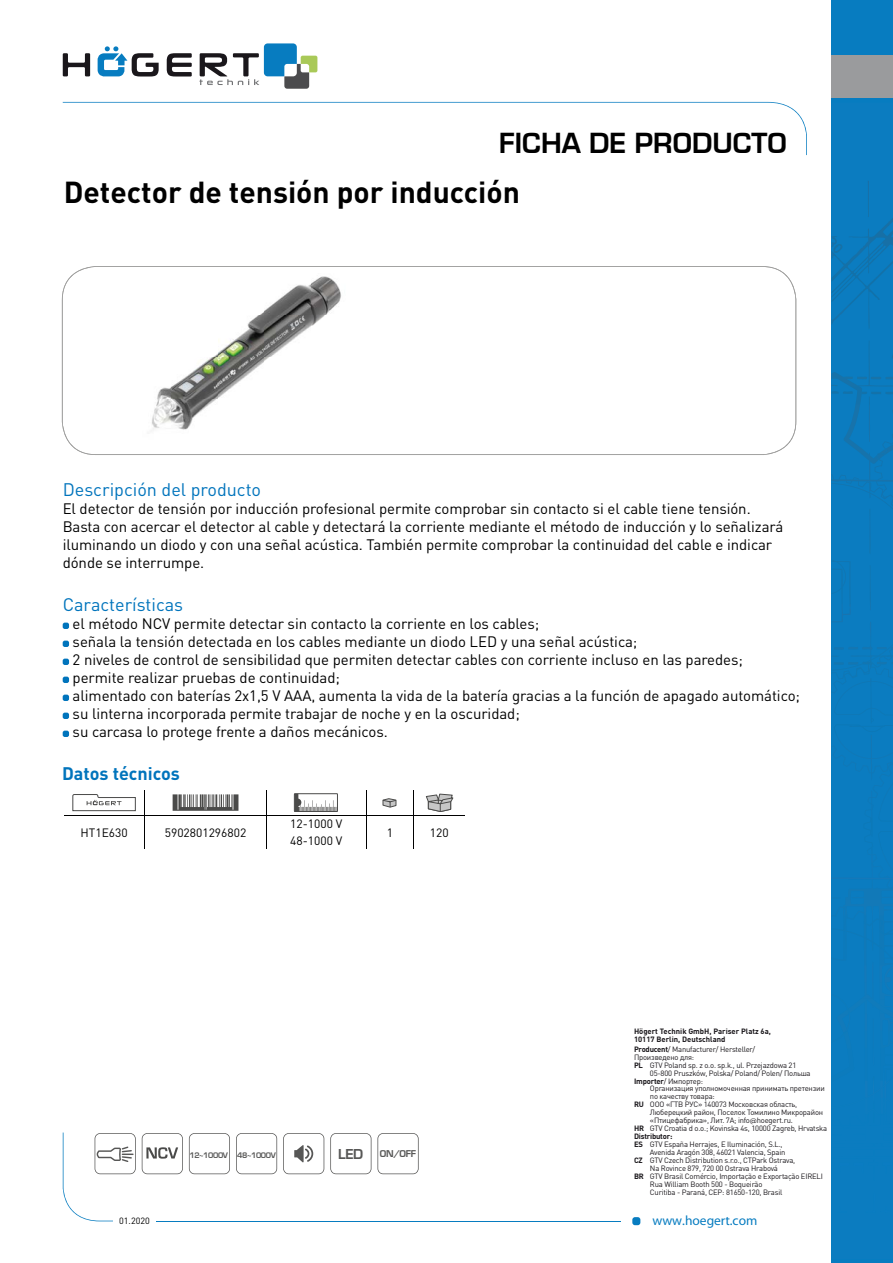
<style>
.page{position:relative;width:893px;height:1263px;background:#fff}
.page>*{position:absolute;margin:0;border:0;box-sizing:border-box;transform-origin:0 0}
.t1{font:700 30px "DIN Pro";color:#000}
.t2{font:700 27px "Euromode";color:#000}
.t3{font:18px "DIN Pro";color:#0074bc}
.t4{font:700 18px "DIN Pro";color:#0074bc}
.t5{font:15px/18px "DIN Pro";letter-spacing:-.005em;color:#000}
.t6{font:13.5px "Myriad Pro";color:#077cc0}
.t7{font:12px/16.5px "DIN Pro";color:#000}
.t8{font:700 9.15px "Euromode";color:#575756}
.t9{font:9px "DIN Pro";color:#000}
.t10{font:7.65px "DIN Pro";letter-spacing:-.025em;color:#1a171b}
.t11{font:700 7.65px/7.9px "DIN Pro";color:#1a171b}
.t12{font:700 7.65px "DIN Pro";letter-spacing:-.025em;color:#1a171b}
.t13{font:700 7.5px "Euromode";letter-spacing:-.05em;color:#575756}
.s1{font-size:13.35px}
.s2{font-weight:700}
.s3{font-family:"Merel"}
</style>
<div class="page">
<svg style="left:63px;top:53px;width:27px;height:23px"></svg>
<svg style="left:167px;top:53px;width:25px;height:24px"></svg>
<svg style="left:97px;top:46px;width:62px;height:31px"></svg>
<svg style="left:200px;top:43px;width:117px;height:46px"></svg>
<div style="left:632px;top:1217px;width:8px;height:8px;background:#077cc0;border-radius:3px"></div>
<svg style="left:63px;top:102px;width:744px;height:53px"></svg>
<hr style="left:156px;top:1220px;width:464px;height:1px;background:#077cc0">
<div style="left:831px;top:0;width:62px;height:1263px;background:#077cc0"></div>
<img style="left:831px;top:236px;width:37px;height:28px">
<img style="left:831px;top:273px;width:51px;height:55px">
<img style="left:869px;top:222px;width:24px;height:36px">
<img style="left:868px;top:181px;width:1px;height:36px">
<svg style="left:833px;top:244px;width:9px;height:9px"></svg>
<img style="left:849px;top:222px;width:40px;height:26px">
<svg style="left:831px;top:341px;width:62px;height:565px"></svg>
<img style="left:838px;top:906px;width:55px;height:191px">
<img style="left:831px;top:877px;width:62px;height:2px">
<img style="left:848px;top:647px;width:45px;height:3px">
<div style="left:831px;top:56px;width:62px;height:42px;background:#9a9b9d"></div>
<svg style="left:62px;top:266px;width:734px;height:189px"></svg>
<svg style="left:63px;top:623px;width:6px;height:6px"></svg>
<svg style="left:63px;top:641px;width:6px;height:6px"></svg>
<svg style="left:63px;top:659px;width:6px;height:6px"></svg>
<svg style="left:63px;top:677px;width:6px;height:6px"></svg>
<svg style="left:63px;top:695px;width:6px;height:6px"></svg>
<svg style="left:63px;top:713px;width:6px;height:6px"></svg>
<svg style="left:63px;top:731px;width:6px;height:6px"></svg>
<img style="left:125px;top:273px;width:232px;height:168px">
<svg style="left:236px;top:1133px;width:41px;height:41px"></svg>
<svg style="left:377px;top:1133px;width:42px;height:41px"></svg>
<svg style="left:142px;top:1133px;width:41px;height:41px"></svg>
<svg style="left:330px;top:1133px;width:41px;height:41px"></svg>
<svg style="left:189px;top:1133px;width:41px;height:41px"></svg>
<svg style="left:283px;top:1133px;width:41px;height:41px"></svg>
<svg style="left:63px;top:1132px;width:73px;height:89px"></svg>
<svg style="left:144px;top:790px;width:1px;height:25px"></svg>
<svg style="left:366px;top:790px;width:1px;height:25px"></svg>
<svg style="left:266px;top:790px;width:1px;height:25px"></svg>
<hr style="left:266px;top:816px;width:1px;height:32px;background:#000">
<hr style="left:366px;top:815px;width:48px;height:1px;background:#000">
<hr style="left:414px;top:815px;width:51px;height:1px;background:#000">
<hr style="left:414px;top:816px;width:1px;height:32px;background:#000">
<hr style="left:267px;top:815px;width:99px;height:1px;background:#000">
<hr style="left:64px;top:815px;width:80px;height:1px;background:#000">
<hr style="left:144px;top:815px;width:123px;height:1px;background:#000">
<hr style="left:144px;top:816px;width:1px;height:32px;background:#000">
<hr style="left:366px;top:816px;width:1px;height:32px;background:#000">
<svg style="left:72px;top:794px;width:64px;height:17px"></svg>
<svg style="left:173px;top:794px;width:65px;height:17px"></svg>
<svg style="left:294px;top:793px;width:44px;height:19px"></svg>
<svg style="left:382px;top:798px;width:15px;height:10px"></svg>
<svg style="left:425px;top:793px;width:29px;height:19px"></svg>
<h2 class="t2" style="left:499px;top:126px;width:289px">FICHA DE PRODUCTO</h2>
<h1 class="t1" style="left:64px;top:172px;width:458px">Detector de tensión por inducción</h1>
<p class="t3" style="left:63px;top:477px;width:200px">Descripción del producto</p>
<p class="t5" style="left:63px;top:499px;width:722px">El detector de tensión por inducción profesional permite comprobar sin contacto si el cable tiene tensión.<br>Basta con acercar el detector al cable y detectará la corriente mediante el método de inducción y lo señalizará iluminando un diodo y con una señal acústica. También permite comprobar la continuidad del cable e indicar dónde se interrumpe.</p>
<p class="t3" style="left:63px;top:592px;width:122px">Características</p>
<p class="t5" style="left:73px;top:614px;width:729px">el método NCV permite detectar sin contacto la corriente en los cables;<br>señala la tensión detectada en los cables mediante un diodo LED y una señal acústica;<br>2 niveles de control de sensibilidad que permiten detectar cables con corriente incluso en las paredes;<br>permite realizar pruebas de continuidad;<br>alimentado con baterías 2x1,5 V AAA, aumenta la vida de la batería gracias a la función de apagado automático; su linterna incorporada permite trabajar de noche y en la oscuridad;<br>su carcasa lo protege frente a daños mecánicos.</p>
<p class="t4" style="left:62px;top:761px;width:119px">Datos técnicos</p>
<p class="t7" style="left:80px;top:823px;width:49px">HT1E630</p>
<p class="t7" style="left:165px;top:823px;width:83px">5902801296802</p>
<p class="t7" style="left:290px;top:815px;width:54px">12-1000 V<br>48-1000 V</p>
<p class="t7" style="left:387px;top:823px;width:8px">1</p>
<p class="t7" style="left:430px;top:823px;width:20px">120</p>
<p class="t9" style="left:119px;top:1214px;width:32px">01.2020</p>
<p class="t13" style="left:189px;top:1151px;width:88px">12~1000V 48~1000V</p>
<p class="t8" style="left:338px;top:1148px;width:79px"><span class="s1">LED</span> ON/OFF</p>
<p class="t11" style="left:634px;top:1027px;width:138px">Högert Technik GmbH, Pariser Platz 6a,<br>10117 Berlin, Deutschland</p>
<p class="t10" style="left:634px;top:1044px;width:123px"><span class="s2">Producent</span>/ Manufacturer/ Hersteller/</p>
<p class="t10" style="left:634px;top:1052px;width:62px">Произведено для:</p>
<p class="t10" style="left:634px;top:1059px;width:164px"><span class="s2">PL</span> GTV Poland sp. z o.o. sp.k., ul. Przejazdowa 21</p>
<p class="t10" style="left:650px;top:1067px;width:162px">05-800 Pruszków, Polska/ Poland/ Polen/ Польша</p>
<p class="t10" style="left:634px;top:1075px;width:71px"><span class="s2">Importer</span>/ Импортер:</p>
<p class="t10" style="left:650px;top:1083px;width:176px">Организация уполномоченная принимать претензии</p>
<p class="t10" style="left:650px;top:1091px;width:66px">по качеству товара:</p>
<p class="t10" style="left:634px;top:1099px;width:165px"><span class="s2">RU</span> ООО «ГТВ РУС» 140073 Московская область,</p>
<p class="t10" style="left:650px;top:1107px;width:175px">Люберецкий район, Поселок Томилино Микрорайон</p>
<p class="t10" style="left:650px;top:1115px;width:144px">«Птицефабрика», Лит. 7А; info<span class="s3">@</span>hoegert.ru.</p>
<p class="t10" style="left:634px;top:1123px;width:195px"><span class="s2">HR</span> GTV Croatia d o.o.; Kovinska 4s, 10000 Zagreb, Hrvatska</p>
<p class="t12" style="left:634px;top:1131px;width:40px">Distributor:</p>
<p class="t10" style="left:634px;top:1139px;width:150px"><span class="s2">ES</span> GTV España Herrajes, E Iluminación, S.L.,</p>
<p class="t10" style="left:650px;top:1147px;width:137px">Avenida Aragón 308, 46021 Valencia, Spain</p>
<p class="t10" style="left:634px;top:1155px;width:163px"><span class="s2">CZ</span> GTV Czech Distribution s.r.o., CTPark Ostrava,</p>
<p class="t10" style="left:650px;top:1163px;width:129px">Na Rovince 879, 720 00 Ostrava Hrabová</p>
<p class="t10" style="left:634px;top:1171px;width:190px"><span class="s2">BR</span> GTV Brasil Comércio, Importação e Exportação EIRELI</p>
<p class="t10" style="left:650px;top:1179px;width:114px">Rua William Booth 500 - Boqueirão</p>
<p class="t10" style="left:650px;top:1187px;width:134px">Curitiba - Paraná, CEP: 81650-120, Brasil</p>
<p class="t6" style="left:652px;top:1212px;width:106px">www.hoegert.com</p>
</div>
